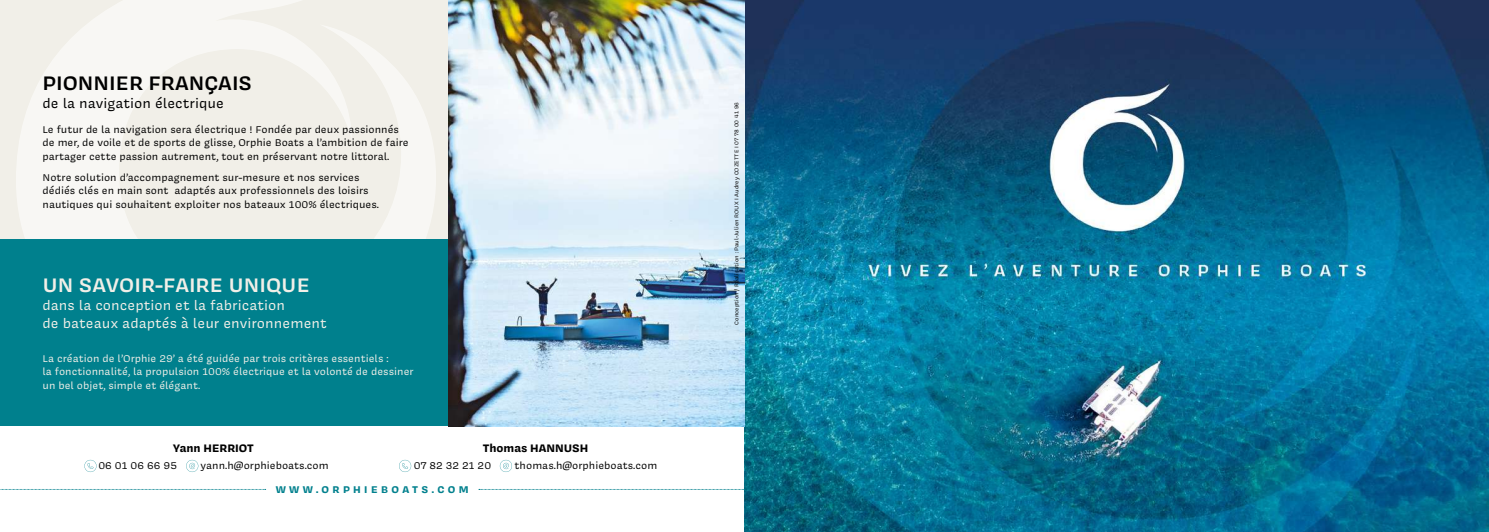
<style>
.page{position:relative;width:1489px;height:532px;background:#fff}
.page>*{position:absolute;margin:0;border:0;box-sizing:border-box;transform-origin:0 0}
.t1{font:600 22.5px "Covik Sans";color:#f1efe8}
.t2{font:600 22.5px "Covik Sans";color:#000}
.t3{font:15px/18px "Covik Sans";color:#f1efe8}
.t4{font:15px "Covik Sans";color:#000}
.t5{font:700 12.5px "Covik Sans";color:#000}
.t6{font:11.25px/13.5px "Covik Sans";color:#000}
.t7{font:11.25px/13.5px "Covik Sans";color:#f1efe8}
.t8{font:700 11.25px "Covik Sans";letter-spacing:.3em;color:#00808d}
.t9{font:6.25px "Covik Sans";color:#000}
</style>
<div class="page">
<div style="left:0;top:0;width:501px;height:241px;background:#f1efe8"></div>
<img style="left:744px;top:0;width:744px;height:531px">
<svg style="left:186px;top:459px;width:12px;height:13px"></svg>
<svg style="left:84px;top:459px;width:12px;height:13px"></svg>
<svg style="left:500px;top:459px;width:12px;height:13px"></svg>
<svg style="left:399px;top:459px;width:12px;height:13px"></svg>
<svg style="left:0;top:489px;width:266px;height:1px"></svg>
<svg style="left:479px;top:489px;width:265px;height:1px"></svg>
<svg style="left:16px;top:0;width:420px;height:239px"></svg>
<div style="left:0;top:239px;width:517px;height:187px;background:#00808d"></div>
<img style="left:448px;top:0;width:296px;height:426px">
<h1 class="t2" style="left:43px;top:67px;width:211px">PIONNIER FRANÇAIS</h1>
<h2 class="t4" style="left:43px;top:93px;width:183px">de la navigation électrique</h2>
<p class="t9" style="left:732px;top:324px;width:224px;rotate:-90deg">Conception / Réalisation : Paul-Julien ROUX I Audrey COZETTE I 07 78 00 41 96</p>
<p class="t6" style="left:43px;top:122px;width:368px">Le futur de la navigation sera électrique ! Fondée par deux passionnés de mer, de voile et de sports de glisse, Orphie Boats a l’ambition de faire partager cette passion autrement, tout en préservant notre littoral.</p>
<p class="t6" style="left:43px;top:170px;width:338px">Notre solution d’accompagnement sur-mesure et nos services dédiés clés en main sont adaptés aux professionnels des loisirs nautiques qui souhaitent exploiter nos bateaux 100% électriques.</p>
<h1 class="t1" style="left:43px;top:270px;width:269px">UN SAVOIR-FAIRE UNIQUE</h1>
<h2 class="t3" style="left:43px;top:296px;width:286px">dans la conception et la fabrication<br>de bateaux adaptés à leur environnement</h2>
<p class="t7" style="left:43px;top:351px;width:372px">La création de l’Orphie 29’ a été guidée par trois critères essentiels :<br>la fonctionnalité, la propulsion 100% électrique et la volonté de dessiner un bel objet, simple et élégant.</p>
<p class="t5" style="left:482px;top:439px;width:107px">Thomas HANNUSH</p>
<p class="t6" style="left:414px;top:458px;width:79px">07 82 32 21 20</p>
<p class="t6" style="left:514px;top:458px;width:144px">thomas.h@orphieboats.com</p>
<p class="t8" style="left:276px;top:481px;width:194px">WWW.ORPHIEBOATS.COM</p>
<p class="t5" style="left:173px;top:439px;width:82px">Yann HERRIOT</p>
<p class="t6" style="left:98px;top:458px;width:80px">06 01 06 66 95</p>
<p class="t6" style="left:200px;top:458px;width:130px">yann.h@orphieboats.com</p>
</div>
